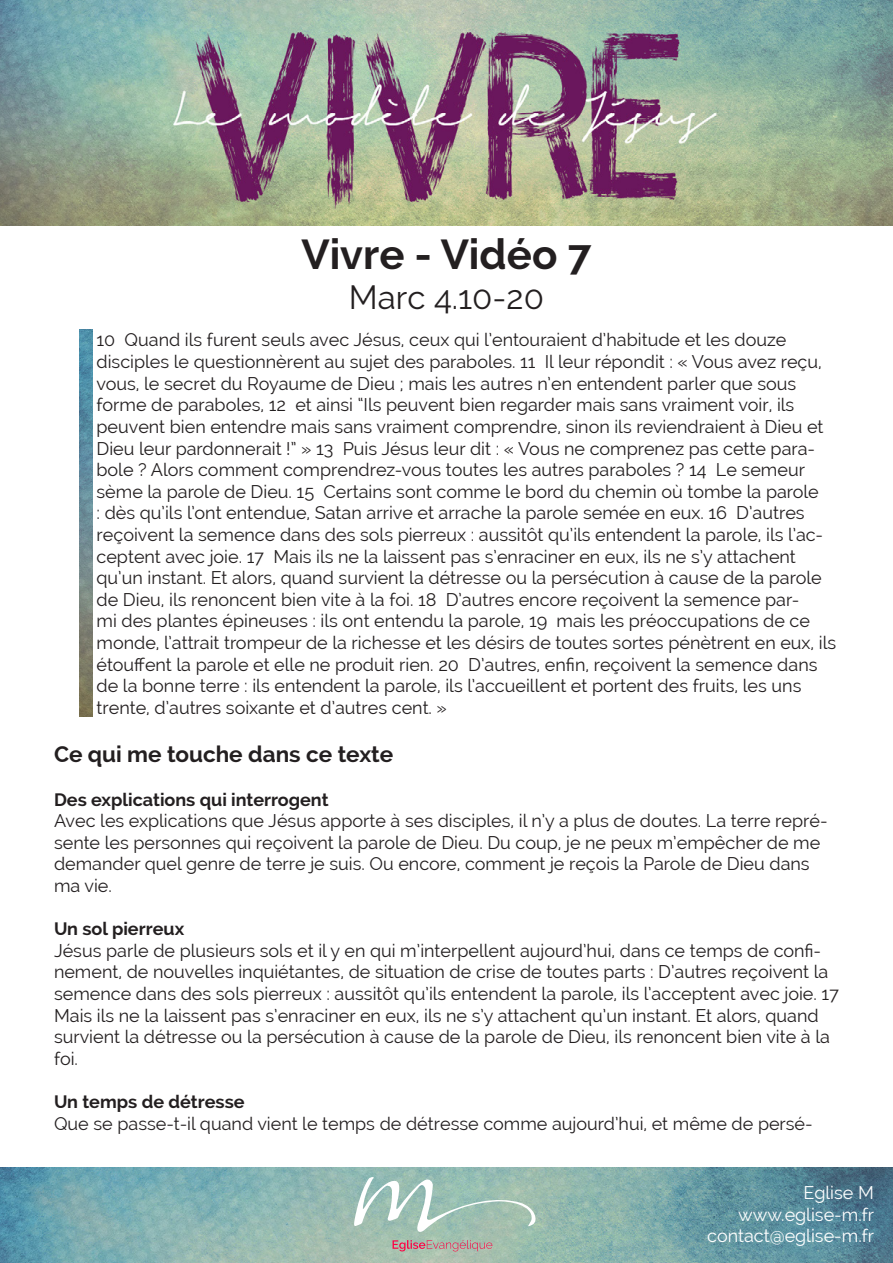
<style>
.page{position:relative;width:893px;height:1263px;background:#fff}
.page>*{position:absolute;margin:0;border:0;box-sizing:border-box;transform-origin:0 0}
.t1{font:700 42px "Raleway";color:#231f20}
.t2{font:33px "Raleway";color:#231f20}
.t3{font:700 22.5px "Raleway";color:#231f20}
.t4{font:18px/21.6px "Raleway";color:#231f20}
.t5{font:700 18px "Raleway";color:#231f20}
.t6{font:18px "Raleway";color:#fff}
</style>
<div class="page">
<img style="left:0;top:1167px;width:893px;height:96px">
<img style="left:0;top:0;width:893px;height:225px">
<img style="left:80px;top:330px;width:12px;height:386px">
<svg style="left:354px;top:1177px;width:185px;height:56px;background:#a8c6bb"></svg>
<svg style="left:393px;top:1240px;width:99px;height:11px"></svg>
<p class="t1" style="left:301px;top:230px;width:292px">Vivre - Vidéo 7</p>
<p class="t2" style="left:349px;top:278px;width:197px">Marc 4.10-20</p>
<p class="t4" style="left:97px;top:329px;width:741px">10 Quand ils furent seuls avec Jésus, ceux qui l’entouraient d’habitude et les douze disciples le questionnèrent au sujet des paraboles. 11 Il leur répondit : « Vous avez reçu, vous, le secret du Royaume de Dieu ; mais les autres n’en entendent parler que sous forme de paraboles, 12 et ainsi “Ils peuvent bien regarder mais sans vraiment voir, ils peuvent bien entendre mais sans vraiment comprendre, sinon ils reviendraient à Dieu et Dieu leur pardonnerait !” » 13 Puis Jésus leur dit : « Vous ne comprenez pas cette para&shy;bole ? Alors comment comprendrez-vous toutes les autres paraboles ? 14 Le semeur sème la parole de Dieu. 15 Certains sont comme le bord du chemin où tombe la parole<br>: dès qu’ils l’ont entendue, Satan arrive et arrache la parole semée en eux. 16 D’autres reçoivent la semence dans des sols pierreux : aussitôt qu’ils entendent la parole, ils l’ac&shy;ceptent avec joie. 17 Mais ils ne la laissent pas s’enraciner en eux, ils ne s’y attachent qu’un instant. Et alors, quand survient la détresse ou la persécution à cause de la parole de Dieu, ils renoncent bien vite à la foi. 18 D’autres encore reçoivent la semence par-<br>mi des plantes épineuses : ils ont entendu la parole, 19 mais les préoccupations de ce monde, l’attrait trompeur de la richesse et les désirs de toutes sortes pénètrent en eux, ils étouffent la parole et elle ne produit rien. 20 D’autres, enfin, reçoivent la semence dans de la bonne terre : ils entendent la parole, ils l’accueillent et portent des fruits, les uns trente, d’autres soixante et d’autres cent. »</p>
<p class="t3" style="left:54px;top:741px;width:341px">Ce qui me touche dans ce texte</p>
<p class="t5" style="left:54px;top:789px;width:276px">Des explications qui interrogent</p>
<p class="t4" style="left:54px;top:810px;width:775px">Avec les explications que Jésus apporte à ses disciples, il n’y a plus de doutes. La terre repré&shy;sente les personnes qui reçoivent la parole de Dieu. Du coup, je ne peux m’empêcher de me demander quel genre de terre je suis. Ou encore, comment je reçois la Parole de Dieu dans ma vie.</p>
<p class="t5" style="left:54px;top:918px;width:132px">Un sol pierreux</p>
<p class="t4" style="left:54px;top:939px;width:786px">Jésus parle de plusieurs sols et il y en qui m’interpellent aujourd’hui, dans ce temps de confi&shy;nement, de nouvelles inquiétantes, de situation de crise de toutes parts : D’autres reçoivent la semence dans des sols pierreux : aussitôt qu’ils entendent la parole, ils l’acceptent avec joie. 17<br>Mais ils ne la laissent pas s’enraciner en eux, ils ne s’y attachent qu’un instant. Et alors, quand survient la détresse ou la persécution à cause de la parole de Dieu, ils renoncent bien vite à la foi.</p>
<p class="t5" style="left:54px;top:1091px;width:192px">Un temps de détresse</p>
<p class="t4" style="left:54px;top:1112px;width:760px">Que se passe-t-il quand vient le temps de détresse comme aujourd’hui, et même de persé-</p>
<p class="t6" style="left:803px;top:1182px;width:72px">Eglise M</p>
<p class="t6" style="left:738px;top:1204px;width:138px">www.eglise-m.fr</p>
<p class="t6" style="left:707px;top:1225px;width:169px">contact@eglise-m.fr</p>
</div>
